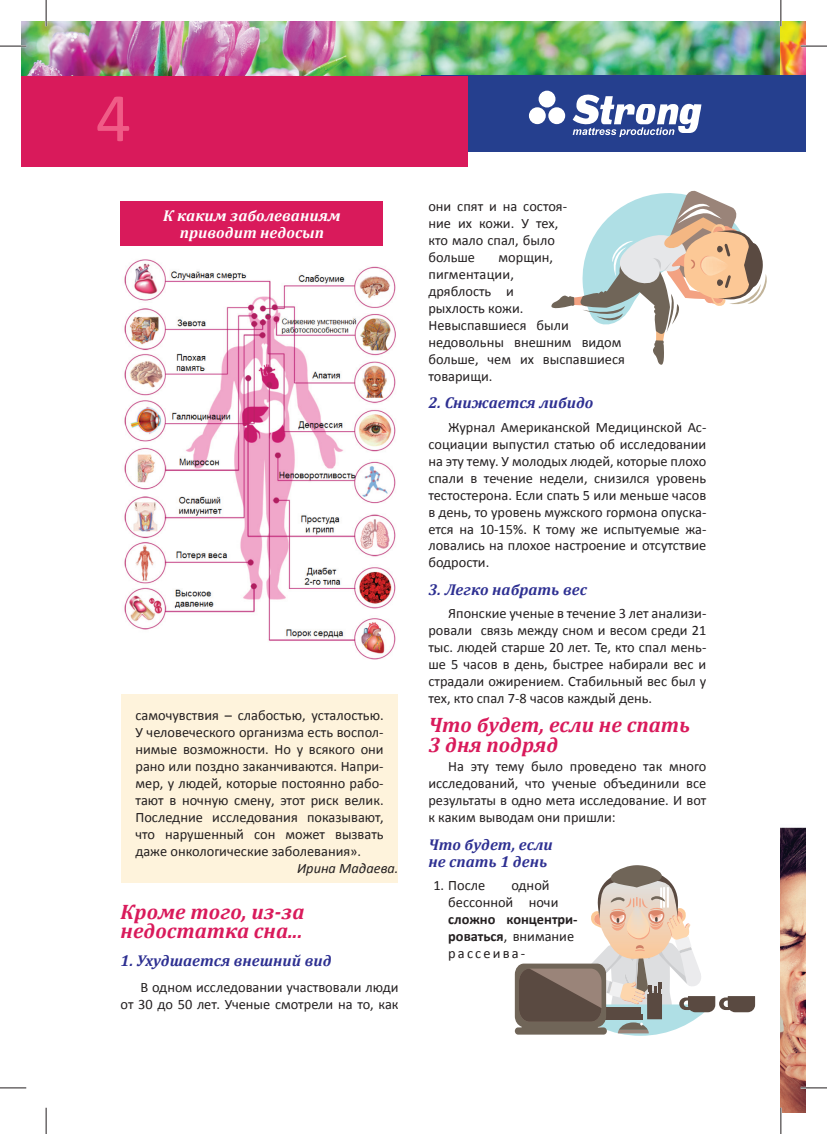
<style>
.page{position:relative;width:827px;height:1134px;background:#fff}
.page>*{position:absolute;margin:0;border:0;box-sizing:border-box;transform-origin:0 0}
.t1{font:70px "Calibri";color:#f05c87}
.t2{font:italic 700 21px/19.2px "Cambria";letter-spacing:.005em;color:#d91a5b}
.t3{font:italic 700 15.75px/17.5px "Cambria";letter-spacing:.005em;color:#2e3092}
.t4{font:italic 700 15.75px/17.5px "Cambria";letter-spacing:.005em;color:#fff;text-align:center}
.t5{font:14.35px/17px "Calibri";color:#231f20;text-align:justify}
.t6{font:700 14.35px/17px "Calibri";color:#231f20}
.t7{font:italic 14.35px "Calibri";color:#231f20}
.s1{font-weight:400}
</style>
<div class="page">
<img style="left:21px;top:21px;width:784px;height:55px">
<div style="left:122px;top:694px;width:276px;height:189px;background:#fef3dc"></div>
<svg style="left:514px;top:865px;width:241px;height:171px"></svg>
<svg style="left:551px;top:190px;width:216px;height:175px"></svg>
<img style="left:124px;top:259px;width:272px;height:401px">
<div style="left:121px;top:201px;width:262px;height:45px;background:#d91a5b"></div>
<img style="left:780px;top:827px;width:25px;height:286px">
<div style="left:780px;top:76px;width:25px;height:76px;background:#253f8e"></div>
<div style="left:421px;top:76px;width:359px;height:76px;background:#253f8e"></div>
<div style="left:21px;top:76px;width:447px;height:90px;background:#d91a5b"></div>
<div style="left:538px;top:91px;width:17px;height:16px;background:#fff;border-radius:50%"></div>
<div style="left:529px;top:107px;width:16px;height:17px;background:#fff;border-radius:50%"></div>
<div style="left:548px;top:107px;width:17px;height:17px;background:#fff;border-radius:50%"></div>
<svg style="left:572px;top:94px;width:129px;height:43px"></svg>
<hr style="left:0;top:45px;width:26px;height:2px;background:#fff">
<hr style="left:800px;top:45px;width:26px;height:2px;background:#fff">
<hr style="left:800px;top:1087px;width:26px;height:2px;background:#fff">
<hr style="left:45px;top:0;width:2px;height:26px;background:#fff">
<hr style="left:779px;top:0;width:2px;height:26px;background:#fff">
<svg style="left:0;top:46px;width:26px;height:1px"></svg>
<svg style="left:800px;top:46px;width:26px;height:1px"></svg>
<svg style="left:0;top:1088px;width:26px;height:1px"></svg>
<svg style="left:800px;top:1088px;width:26px;height:1px"></svg>
<svg style="left:46px;top:0;width:1px;height:26px"></svg>
<svg style="left:46px;top:1108px;width:1px;height:26px"></svg>
<svg style="left:780px;top:0;width:1px;height:26px"></svg>
<svg style="left:780px;top:1108px;width:1px;height:26px"></svg>
<h1 class="t1" style="left:96px;top:89px;width:37px">4</h1>
<p class="t4" style="left:163px;top:206px;width:179px">К каким заболеваниям приводит недосып</p>
<p class="t5" style="left:135px;top:708px;width:250px">самочувствия – слабостью, усталостью.<br>У человеческого организма есть воспол&shy;нимые возможности. Но у всякого они рано или поздно заканчиваются. Напри&shy;мер, у людей, которые постоянно рабо&shy;тают в ночную смену, этот риск велик.<br>Последние исследования показывают, что нарушенный сон может вызвать даже онкологические заболевания».</p>
<p class="t7" style="left:297px;top:862px;width:103px">Ирина Мадаева.</p>
<h2 class="t2" style="left:121px;top:902px;width:185px">Кроме того, из-за недостатка сна...</h2>
<p class="t3" style="left:121px;top:951px;width:212px">1. Ухудшается внешний вид</p>
<p class="t5" style="left:120px;top:980px;width:279px;text-align:right">В одном исследовании участвовали люди<br>от 30 до 50 лет. Ученые смотрели на то, как</p>
<p class="t5" style="left:428px;top:199px;width:140px;text-align:left">они спят и на состоя&shy;ние их кожи. У тех, кто мало спал, было больше</p>
<p class="t5" style="left:428px;top:250px;width:198px;text-align:left;text-indent:70px">морщин, пигментации,<br>дряблость и<br>рыхлость кожи.<br>Невыспавшиеся были недовольны внешним видом больше, чем их выспавшиеся товарищи.</p>
<p class="t3" style="left:428px;top:394px;width:166px">2. Снижается либидо</p>
<p class="t5" style="left:428px;top:420px;width:279px;text-indent:20px">Журнал Американской Медицинской Ас&shy;социации выпустил статью об исследовании на эту тему. У молодых людей, которые плохо спали в течение недели, снизился уровень тестостерона. Если спать 5 или меньше часов в день, то уровень мужского гормона опуска&shy;ется на 10-15%. К тому же испытуемые жа&shy;ловались на плохое настроение и отсутствие бодрости.</p>
<p class="t3" style="left:428px;top:580px;width:160px">3. Легко набрать вес</p>
<p class="t5" style="left:428px;top:606px;width:279px;text-indent:20px">Японские ученые в течение 3 лет анализи&shy;ровали связь между сном и весом среди 21 тыс. людей старше 20 лет. Те, кто спал мень&shy;ше 5 часов в день, быстрее набирали вес и страдали ожирением. Стабильный вес был у тех, кто спал 7-8 часов каждый день.</p>
<h2 class="t2" style="left:428px;top:715px;width:263px">Что будет, если не спать<br>3 дня подряд</h2>
<p class="t5" style="left:428px;top:759px;width:279px;text-indent:20px">На эту тему было проведено так много исследований, что ученые объединили все результаты в одно мета исследование. И вот к каким выводам они пришли:</p>
<p class="t3" style="left:428px;top:835px;width:126px">Что будет, если не спать 1 день</p>
<p class="t5" style="left:433px;top:878px;width:53px">1. После</p>
<p class="t5" style="left:448px;top:878px;width:112px;text-indent:63px">одной бессонной ночи</p>
<p class="t6" style="left:448px;top:912px;width:131px">сложно концентри&shy;роваться<span class="s1">, внимание рассеива-</span></p>
</div>
